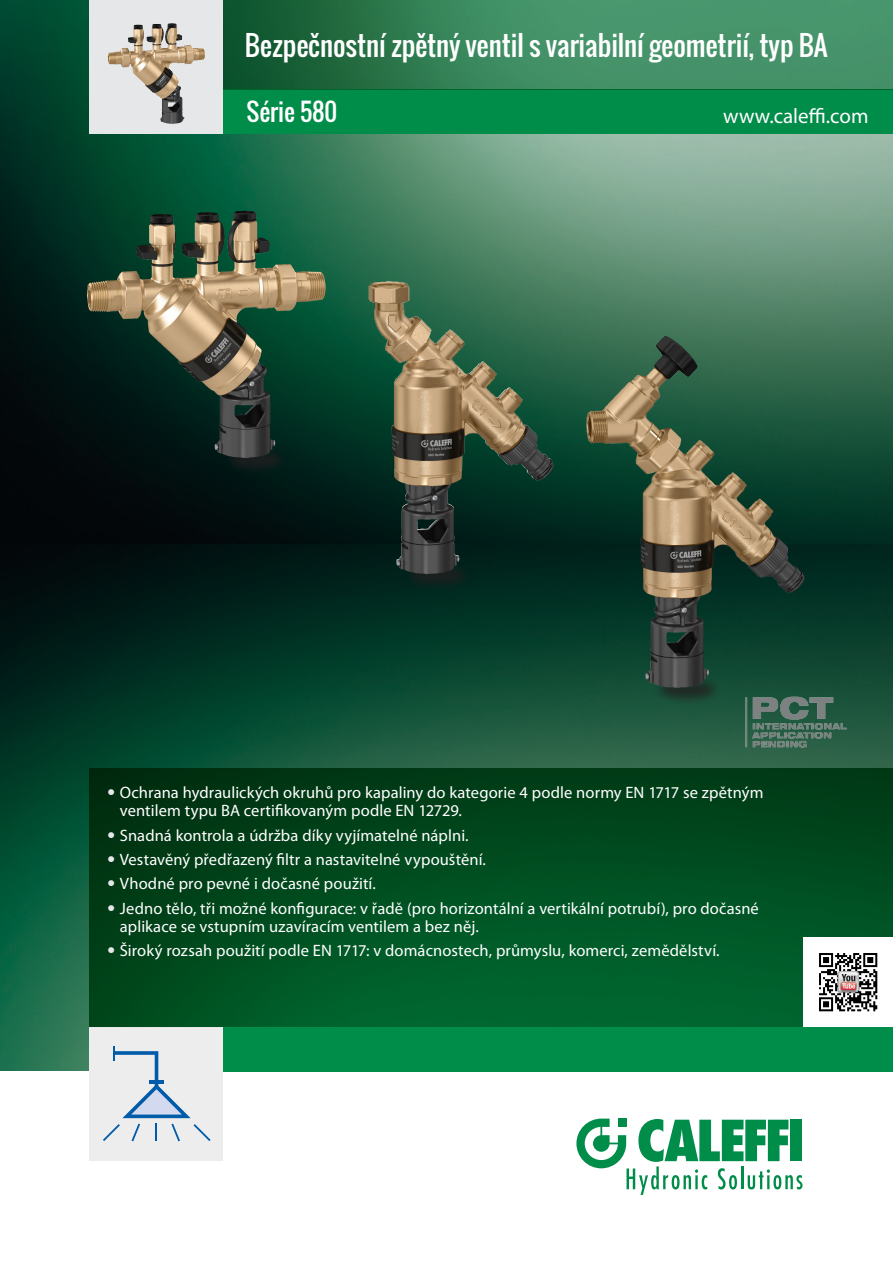
<style>
.page{position:relative;width:893px;height:1263px;background:#fff}
.page>*{position:absolute;margin:0;border:0;box-sizing:border-box;transform-origin:0 0}
.Subhead{font:27px "Oswald";letter-spacing:-.005em;color:#fff}
.Subhead-2{font:24px "Oswald";color:#fff}
.t1{font:21px "Myriad Pro";color:#fff}
.Body_bullett{font:16.5px/18px "Myriad Pro";letter-spacing:.005em;color:#fff}
.s1{font-family:"Helvetica Neue LT Std";font-weight:300;color:#e6e7e9}
</style>
<div class="page">
<img style="left:0;top:0;width:893px;height:545px">
<img style="left:0;top:545px;width:893px;height:526px">
<svg style="left:576px;top:1118px;width:226px;height:77px"></svg>
<svg style="left:89px;top:768px;width:804px;height:259px"></svg>
<div style="left:89px;top:89px;width:804px;height:45px;background:#008c49"></div>
<svg style="left:223px;top:0;width:670px;height:89px;fill:#449168"></svg>
<div style="left:89px;top:1027px;width:804px;height:44px;background:#008c49"></div>
<svg style="left:89px;top:0;width:134px;height:134px;fill:#e6e7e9"></svg>
<img style="left:129px;top:23px;width:42px;height:28px">
<div style="left:89px;top:1028px;width:134px;height:133px;background:#ededed"></div>
<svg style="left:103px;top:1046px;width:108px;height:95px"></svg>
<div style="left:222px;top:443px;width:66px;height:33px;background:#231f20;opacity:.75"></div>
<svg style="left:220px;top:442px;width:50px;height:15px"></svg>
<div style="left:220px;top:441px;width:50px;height:17px;border:2px solid #231f20;border-radius:50%"></div>
<img style="left:744px;top:696px;width:104px;height:52px">
<img style="left:139px;top:211px;width:103px;height:67px">
<div style="left:404px;top:559px;width:69px;height:33px;background:#231f20;opacity:.75"></div>
<div style="left:653px;top:673px;width:68px;height:33px;background:#231f20;opacity:.75"></div>
<svg style="left:651px;top:671px;width:52px;height:15px"></svg>
<div style="left:650px;top:671px;width:53px;height:16px;border:2px solid #231f20;border-radius:50%"></div>
<img style="left:369px;top:281px;width:91px;height:293px">
<img style="left:586px;top:342px;width:76px;height:200px">
<div style="left:804px;top:938px;width:89px;height:89px;background:#fff"></div>
<img style="left:819px;top:953px;width:59px;height:59px">
<img style="left:837px;top:971px;width:23px;height:23px">
<div style="left:838px;top:971px;width:21px;height:21px;border:1px solid #b3b2b4;border-radius:3px"></div>
<svg style="left:838px;top:971px;width:20px;height:21px"></svg>
<p class="Subhead" style="left:245px;top:25px;width:584px">Bezpečnostní zpětný ventil s variabilní geometrií, typ BA</p>
<p class="Subhead-2" style="left:247px;top:94px;width:92px">Série 580</p>
<p class="t1" style="left:723px;top:103px;width:147px">www.caleffi.com</p>
<p class="Body_bullett" style="left:120px;top:783px;width:645px;text-indent:-13px"><span class="s1">•</span> Ochrana hydraulických okruhů pro kapaliny do kategorie 4 podle normy EN 1717 se zpětným ventilem typu BA certifikovaným podle EN 12729.</p>
<p class="Body_bullett" style="left:107px;top:826px;width:363px"><span class="s1">•</span> Snadná kontrola a údržba díky vyjímatelné náplni.</p>
<p class="Body_bullett" style="left:107px;top:850px;width:380px"><span class="s1">•</span> Vestavěný předřazený filtr a nastavitelné vypouštění.</p>
<p class="Body_bullett" style="left:107px;top:874px;width:270px"><span class="s1">•</span> Vhodné pro pevné i dočasné použití.</p>
<p class="Body_bullett" style="left:120px;top:899px;width:640px;text-indent:-13px"><span class="s1">•</span> Jedno tělo, tři možné konfigurace: v řadě (pro horizontální a vertikální potrubí), pro dočasné aplikace se vstupním uzavíracím ventilem a bez něj.</p>
<p class="Body_bullett" style="left:107px;top:941px;width:614px"><span class="s1">•</span> Široký rozsah použití podle EN 1717: v domácnostech, průmyslu, komerci, zemědělství.</p>
</div>
